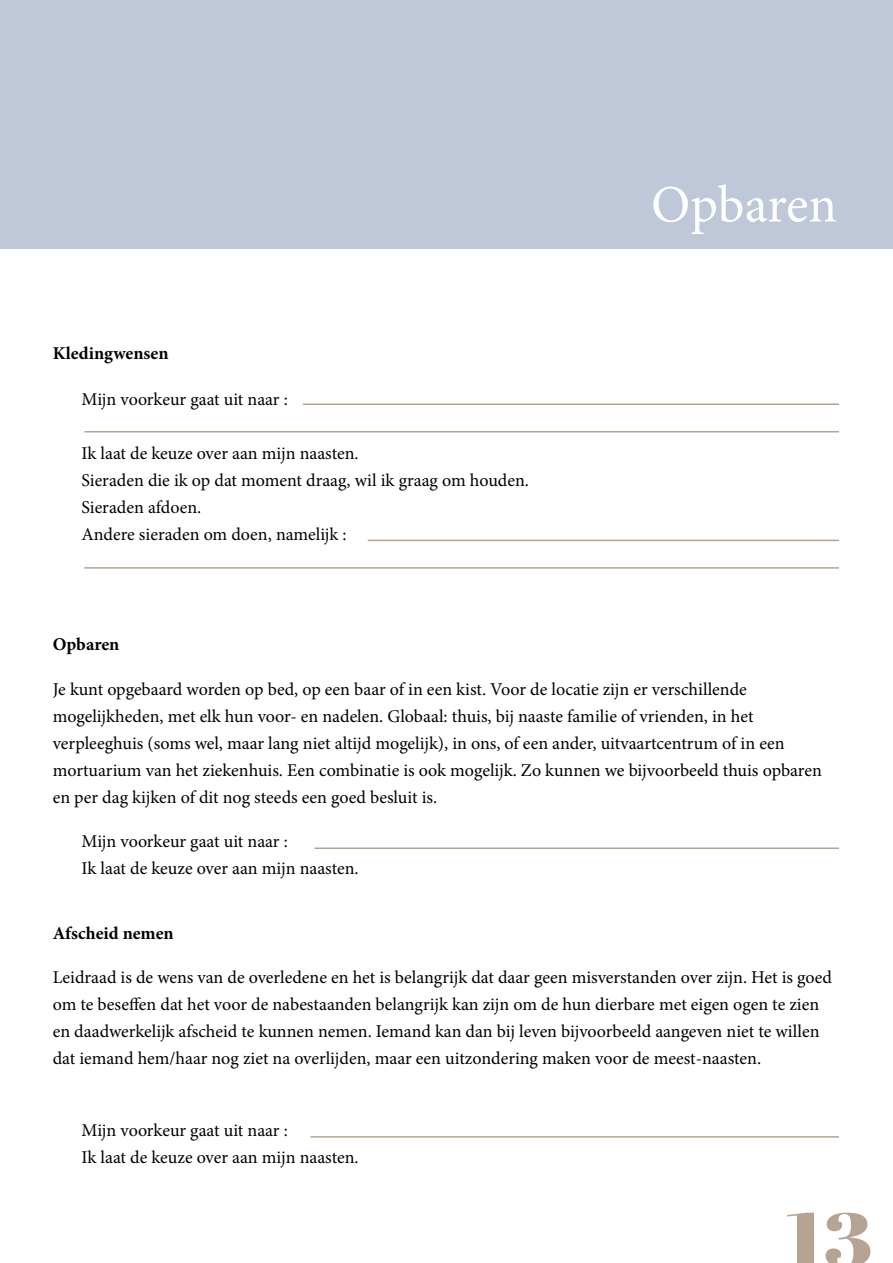
<style>
.page{position:relative;width:893px;height:1263px;background:#fff}
.page>*{position:absolute;margin:0;border:0;box-sizing:border-box;transform-origin:0 0}
.t1{font:75.6px "Abril Fatface";color:#b5a492;scale:1.16 1}
.t2{font:52.5px "Minion Pro";letter-spacing:-.005em;color:#fff}
.t3{font:18px/27px "Minion Pro";color:#000}
.t4{font:700 18px "Minion Pro";color:#000}
</style>
<div class="page">
<div style="left:0;top:0;width:893px;height:249px;background:#bec8d8"></div>
<hr style="left:368px;top:540px;width:471px;height:1px;background:#b5a492">
<hr style="left:303px;top:403px;width:536px;height:2px;background:#b5a492">
<hr style="left:84px;top:567px;width:755px;height:2px;background:#b5a492">
<hr style="left:84px;top:431px;width:755px;height:1px;background:#b5a492">
<hr style="left:314px;top:847px;width:525px;height:2px;background:#b5a492">
<hr style="left:310px;top:1136px;width:529px;height:1px;background:#b5a492">
<p class="t4" style="left:53px;top:341px;width:117px">Kledingwensen</p>
<p class="t3" style="left:81px;top:385px;width:208px">Mijn voorkeur gaat uit naar :</p>
<p class="t3" style="left:81px;top:439px;width:449px">Ik laat de keuze over aan mijn naasten.<br>Sieraden die ik op dat moment draag, wil ik graag om houden.<br>Sieraden afdoen.<br>Andere sieraden om doen, namelijk :</p>
<p class="t4" style="left:53px;top:631px;width:68px">Opbaren</p>
<h2 class="t2" style="left:651px;top:170px;width:188px">Opbaren</h2>
<p class="t3" style="left:53px;top:675px;width:771px">Je kunt opgebaard worden op bed, op een baar of in een kist. Voor de locatie zijn er verschillende mogelijkheden, met elk hun voor- en nadelen. Globaal: thuis, bij naaste familie of vrienden, in het verpleeghuis (soms wel, maar lang niet altijd mogelijk), in ons, of een ander, uitvaartcentrum of in een mortuarium van het ziekenhuis. Een combinatie is ook mogelijk. Zo kunnen we bijvoorbeeld thuis opbaren en per dag kijken of dit nog steeds een goed besluit is.</p>
<p class="t3" style="left:81px;top:828px;width:279px">Mijn voorkeur gaat uit naar :<br>Ik laat de keuze over aan mijn naasten.</p>
<p class="t4" style="left:53px;top:920px;width:123px">Afscheid nemen</p>
<p class="t3" style="left:53px;top:964px;width:781px">Leidraad is de wens van de overledene en het is belangrijk dat daar geen misverstanden over zijn. Het is goed om te beseffen dat het voor de nabestaanden belangrijk kan zijn om de hun dierbare met eigen ogen te zien en daadwerkelijk afscheid te kunnen nemen. Iemand kan dan bij leven bijvoorbeeld aangeven niet te willen dat iemand hem/haar nog ziet na overlijden, maar een uitzondering maken voor de meest-naasten.</p>
<p class="t3" style="left:81px;top:1117px;width:279px">Mijn voorkeur gaat uit naar :<br>Ik laat de keuze over aan mijn naasten.</p>
<h1 class="t1" style="left:786px;top:1186px;width:77px">13</h1>
</div>
